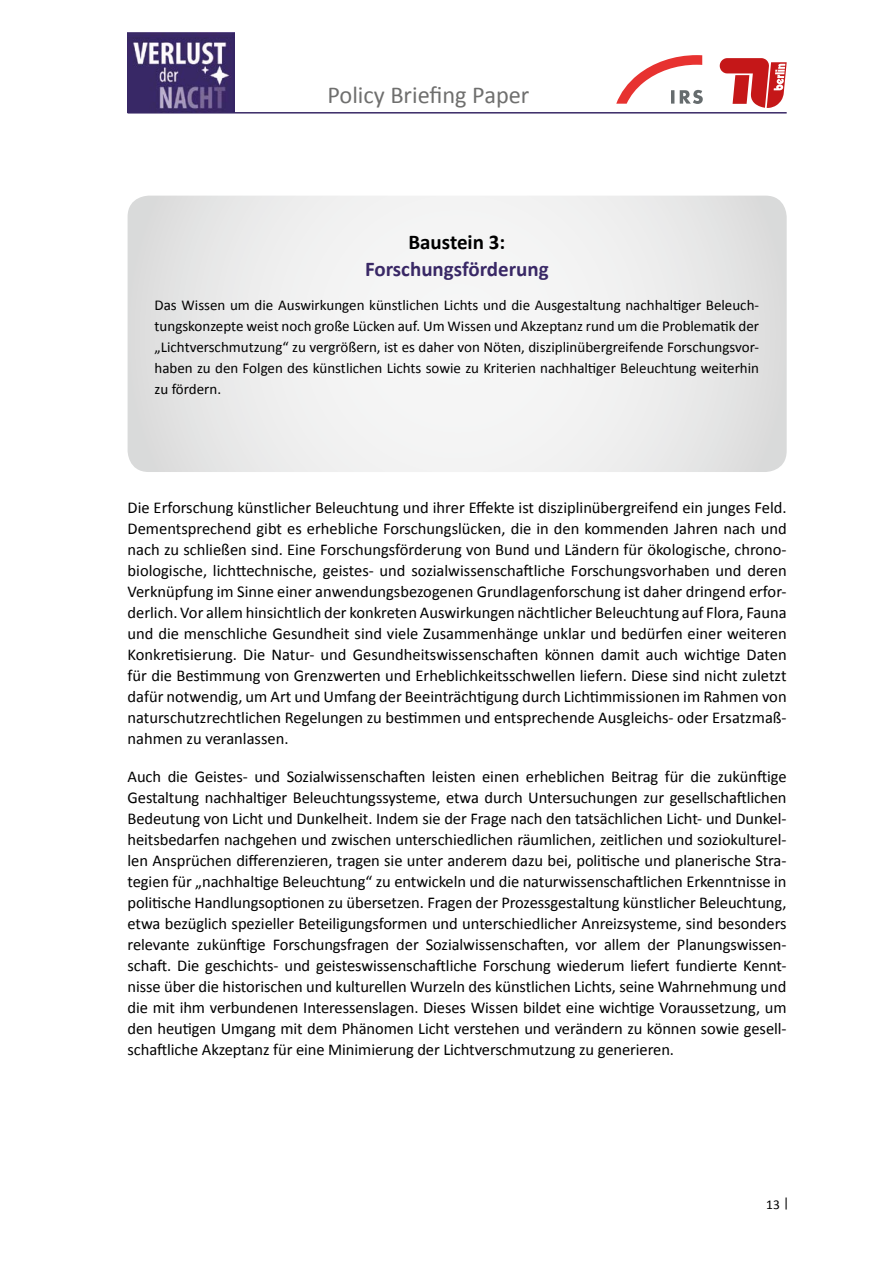
<style>
.page{position:relative;width:893px;height:1263px;background:#fff}
.page>*{position:absolute;margin:0;border:0;box-sizing:border-box;transform-origin:0 0}
.t1{font:24.3px "Calibri";color:#6f6f6e}
.t2{font:700 21px "Calibri";color:#392866}
.t3{font:700 21px "Calibri";color:#000}
.t4{font:16.5px/21px "Calibri";letter-spacing:-.005em;color:#000;text-align:justify}
.t5{font:15px/21px "Calibri";color:#000;text-align:justify}
.t6{font:13.5px "Calibri";color:#000}
</style>
<div class="page">
<hr style="left:128px;top:112px;width:659px;height:2px;background:#392866">
<svg style="left:616px;top:55px;width:87px;height:49px"></svg>
<svg style="left:720px;top:58px;width:67px;height:50px"></svg>
<img style="left:128px;top:33px;width:107px;height:79px">
<svg style="left:128px;top:196px;width:659px;height:276px"></svg>
<h1 class="t1" style="left:327px;top:80px;width:203px">Policy Briefing Paper</h1>
<p class="t3" style="left:408px;top:228px;width:98px">Baustein 3:</p>
<p class="t2" style="left:365px;top:255px;width:185px">Forschungsförderung</p>
<p class="t5" style="left:155px;top:294px;width:606px">Das Wissen um die Auswirkungen künstlichen Lichts und die Ausgestaltung nachhaltiger Beleuch&shy;tungskonzepte weist noch große Lücken auf. Um Wissen und Akzeptanz rund um die Problematik der „Lichtverschmutzung“ zu vergrößern, ist es daher von Nöten, disziplinübergreifende Forschungsvor&shy;haben zu den Folgen des künstlichen Lichts sowie zu Kriterien nachhaltiger Beleuchtung weiterhin zu fördern.</p>
<p class="t4" style="left:128px;top:497px;width:661px">Die Erforschung künstlicher Beleuchtung und ihrer Effekte ist disziplinübergreifend ein junges Feld.<br>Dementsprechend gibt es erhebliche Forschungslücken, die in den kommenden Jahren nach und nach zu schließen sind. Eine Forschungsförderung von Bund und Ländern für ökologische, chrono&shy;biologische, lichttechnische, geistes- und sozialwissenschaftliche Forschungsvorhaben und deren Verknüpfung im Sinne einer anwendungsbezogenen Grundlagenforschung ist daher dringend erfor&shy;derlich. Vor allem hinsichtlich der konkreten Auswirkungen nächtlicher Beleuchtung auf Flora, Fauna und die menschliche Gesundheit sind viele Zusammenhänge unklar und bedürfen einer weiteren Konkretisierung. Die Natur- und Gesundheitswissenschaften können damit auch wichtige Daten für die Bestimmung von Grenzwerten und Erheblichkeitsschwellen liefern. Diese sind nicht zuletzt dafür notwendig, um Art und Umfang der Beeinträchtigung durch Lichtimmissionen im Rahmen von naturschutzrechtlichen Regelungen zu bestimmen und entsprechende Ausgleichs- oder Ersatzmaß&shy;nahmen zu veranlassen.</p>
<p class="t4" style="left:128px;top:766px;width:661px">Auch die Geistes- und Sozialwissenschaften leisten einen erheblichen Beitrag für die zukünftige Gestaltung nachhaltiger Beleuchtungssysteme, etwa durch Untersuchungen zur gesellschaftlichen Bedeutung von Licht und Dunkelheit. Indem sie der Frage nach den tatsächlichen Licht- und Dunkel&shy;heitsbedarfen nachgehen und zwischen unterschiedlichen räumlichen, zeitlichen und soziokulturel&shy;len Ansprüchen differenzieren, tragen sie unter anderem dazu bei, politische und planerische Stra&shy;tegien für „nachhaltige Beleuchtung“ zu entwickeln und die naturwissenschaftlichen Erkenntnisse in politische Handlungsoptionen zu übersetzen. Fragen der Prozessgestaltung künstlicher Beleuchtung, etwa bezüglich spezieller Beteiligungsformen und unterschiedlicher Anreizsysteme, sind besonders relevante zukünftige Forschungsfragen der Sozialwissenschaften, vor allem der Planungswissen&shy;schaft. Die geschichts- und geisteswissenschaftliche Forschung wiederum liefert fundierte Kennt&shy;nisse über die historischen und kulturellen Wurzeln des künstlichen Lichts, seine Wahrnehmung und die mit ihm verbundenen Interessenslagen. Dieses Wissen bildet eine wichtige Voraussetzung, um den heutigen Umgang mit dem Phänomen Licht verstehen und verändern zu können sowie gesell&shy;schaftliche Akzeptanz für eine Minimierung der Lichtverschmutzung zu generieren.</p>
<p class="t6" style="left:766px;top:1196px;width:24px">13 |</p>
</div>
